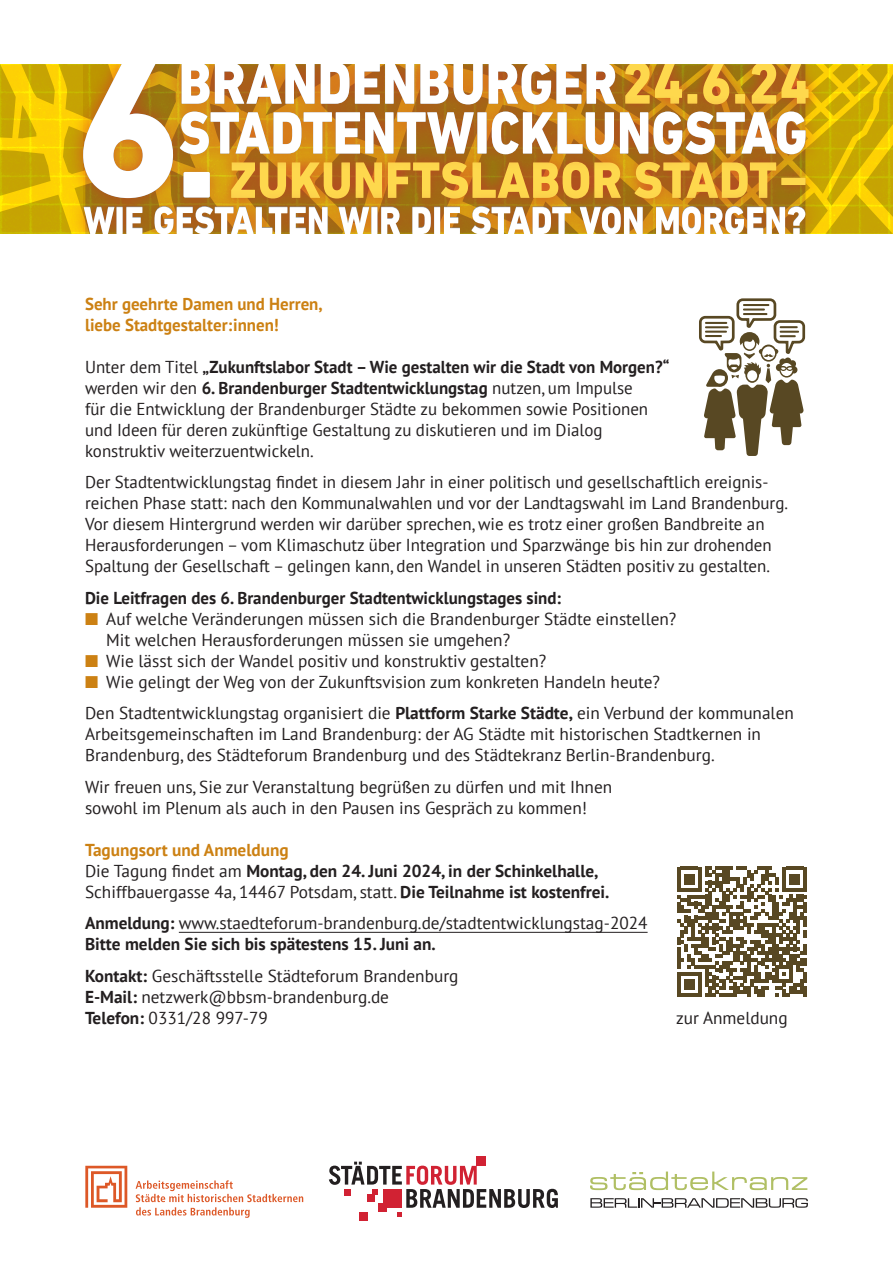
<style>
.page{position:relative;width:893px;height:1263px;background:#fff}
.page>*{position:absolute;margin:0;border:0;box-sizing:border-box;transform-origin:0 0}
.t1{font:17.25px/21px "PT Sans";color:#231f20}
.t2{font:700 17.25px/21px "PT Sans";color:#231f20}
.t3{font:700 17.25px/21px "PT Sans";color:#cc8113}
.s1{font-weight:700}
.s2{color:#cc8113}
.s3{font-weight:400}
</style>
<div class="page">
<svg style="left:329px;top:1161px;width:229px;height:56px"></svg>
<div style="left:367px;top:1194px;width:7px;height:7px;background:#d12233"></div>
<div style="left:359px;top:1212px;width:8px;height:8px;background:#d12233"></div>
<div style="left:476px;top:1156px;width:10px;height:10px;background:#d12233"></div>
<svg style="left:85px;top:1166px;width:42px;height:42px"></svg>
<svg style="left:136px;top:1180px;width:167px;height:38px"></svg>
<svg style="left:590px;top:1171px;width:217px;height:19px"></svg>
<svg style="left:590px;top:1198px;width:218px;height:10px"></svg>
<hr style="left:179px;top:932px;width:469px;height:1px;background:#231f20">
<svg style="left:677px;top:867px;width:130px;height:130px"></svg>
<hr style="left:803px;top:972px;width:4px;height:11px;background:#584823">
<hr style="left:803px;top:986px;width:4px;height:11px;background:#584823">
<svg style="left:699px;top:298px;width:107px;height:158px"></svg>
<svg style="left:0;top:64px;width:893px;height:170px;background:#ddba02"></svg>
<div style="left:66px;top:45px;width:756px;height:206px;background:#d12233;opacity:.59"></div>
<svg style="left:84px;top:206px;width:721px;height:28px"></svg>
<svg style="left:83px;top:64px;width:726px;height:134px"></svg>
<div style="left:0;top:0;width:893px;height:64px;background:#fff"></div>
<div style="left:0;top:234px;width:893px;height:28px;background:#fff"></div>
<p class="t3" style="left:85px;top:293px;width:239px">Sehr geehrte Damen und Herren, liebe Stadtgestalter:innen!</p>
<p class="t1" style="left:85px;top:356px;width:586px">Unter dem Titel <span class="s1">„Zukunftslabor Stadt – Wie gestalten wir die Stadt von Morgen?“ </span>werden wir den <span class="s1">6. Brandenburger Stadtentwicklungstag</span> nutzen, um Impulse<br>für die Entwicklung der Brandenburger Städte zu bekommen sowie Positionen und Ideen für deren zukünftige Gestaltung zu diskutieren und im Dialog konstruktiv weiterzuentwickeln.</p>
<p class="t1" style="left:85px;top:471px;width:704px">Der Stadtentwicklungstag findet in diesem Jahr in einer politisch und gesellschaftlich ereignis&shy;reichen Phase statt: nach den Kommunalwahlen und vor der Landtagswahl im Land Brandenburg.<br>Vor diesem Hintergrund werden wir darüber sprechen, wie es trotz einer großen Bandbreite an Herausforderungen – vom Klimaschutz über Integration und Sparzwänge bis hin zur drohenden Spaltung der Gesellschaft – gelingen kann, den Wandel in unseren Städten positiv zu gestalten.</p>
<p class="t2" style="left:85px;top:587px;width:478px">Die Leitfragen des 6. Brandenburger Stadtentwicklungstages sind:</p>
<p class="t1" style="left:106px;top:608px;width:572px;text-indent:-21px"><span class="s2">■</span> Auf welche Veränderungen müssen sich die Brandenburger Städte einstellen?<br>Mit welchen Herausforderungen müssen sie umgehen?</p>
<p class="t1" style="left:85px;top:650px;width:463px"><span class="s2">■</span> Wie lässt sich der Wandel positiv und konstruktiv gestalten?</p>
<p class="t1" style="left:85px;top:665px;width:710px;line-height:31.5px"><span class="s2">■</span> Wie gelingt der Weg von der Zukunftsvision zum konkreten Handeln heute?<br>Den Stadtentwicklungstag organisiert die <span class="s1">Plattform Starke Städte,</span> ein Verbund der kommunalen</p>
<p class="t1" style="left:85px;top:723px;width:677px">Arbeitsgemeinschaften im Land Brandenburg: der AG Städte mit historischen Stadtkernen in<br>Brandenburg, des Städteforum Brandenburg und des Städtekranz Berlin-Brandenburg.</p>
<p class="t1" style="left:85px;top:776px;width:529px">Wir freuen uns, Sie zur Veranstaltung begrüßen zu dürfen und mit Ihnen sowohl im Plenum als auch in den Pausen ins Gespräch zu kommen!</p>
<p class="t2" style="left:85px;top:839px;width:526px"><span class="s2">Tagungsort und Anmeldung<br></span><span class="s3">Die Tagung findet am</span> Montag, den 24. Juni 2024, in der Schinkelhalle,<br><span class="s3">Schiffbauergasse 4a, 14467 Potsdam, statt.</span> Die Teilnahme ist kostenfrei.</p>
<p class="t1" style="left:85px;top:912px;width:564px"><span class="s1">Anmeldung:</span> www.staedteforum-brandenburg.de/stadtentwicklungstag-2024<br><span class="s1">Bitte melden Sie sich bis spätestens 15. Juni an.</span></p>
<p class="t1" style="left:85px;top:965px;width:375px"><span class="s1">Kontakt:</span> Geschäftsstelle Städteforum Brandenburg<br><span class="s1">E-Mail:</span> netzwerk@bbsm-brandenburg.de<br><span class="s1">Telefon:</span> 0331/28 997-79</p>
<p class="t1" style="left:676px;top:1007px;width:113px">zur Anmeldung</p>
</div>
